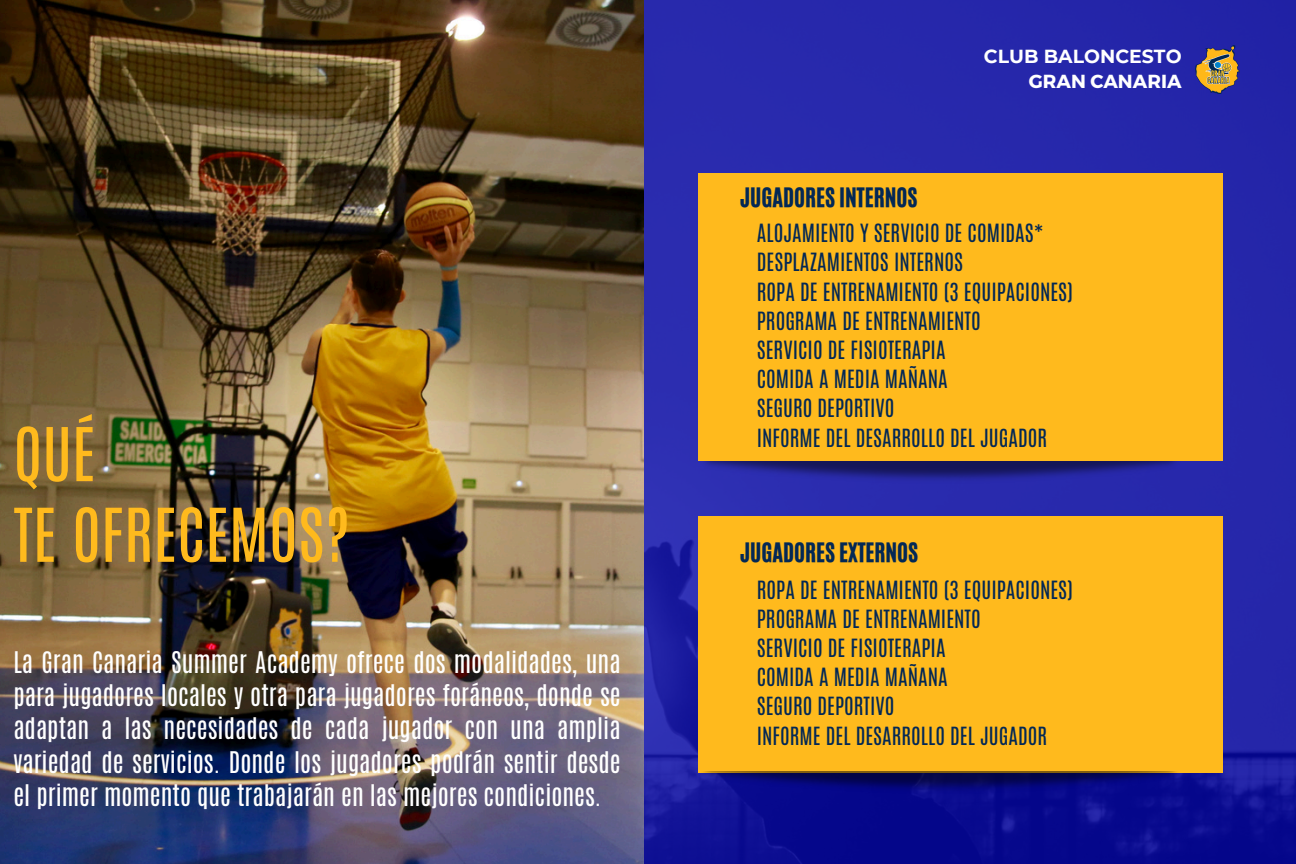
<style>
.page{position:relative;width:1296px;height:864px;background:#fff}
.page>*{position:absolute;margin:0;border:0;box-sizing:border-box;transform-origin:0 0}
.t1{font:63px "Antonio";color:#ffba1d}
.t2{font:24.9px/33.3px "Antonio";color:#fff;text-align:justify}
.t3{font:22.5px "CA Generated";color:#032855}
.t4{font:21px "Antonio";color:#032855}
.t5{font:700 18.9px "Montserrat";color:#fff}
</style>
<div class="page">
<img style="left:644px;top:0;width:652px;height:864px">
<img style="left:0;top:0;width:644px;height:864px">
<div style="left:698px;top:173px;width:524px;height:288px;background:#ffba1d"></div>
<div style="left:698px;top:516px;width:524px;height:256px;background:#ffba1d"></div>
<img style="left:698px;top:462px;width:484px;height:22px">
<img style="left:698px;top:772px;width:484px;height:22px">
<img style="left:1196px;top:46px;width:44px;height:47px">
<h4 class="t1" style="left:13px;top:409px;width:84px">QUÉ</h4>
<h2 class="t1" style="left:13px;top:490px;width:337px">TE OFRECEMOS?</h2>
<p class="t2" style="left:13px;top:646px;width:609px">La Gran Canaria Summer Academy ofrece dos modalidades, una para jugadores locales y otra para jugadores foráneos, donde se adaptan a las necesidades de cada jugador con una amplia variedad de servicios. Donde los jugadores podrán sentir desde el primer momento que trabajarán en las mejores condiciones.</p>
<h3 class="t5" style="left:984px;top:44px;width:199px">CLUB BALONCESTO</h3>
<p class="t3" style="left:740px;top:181px;width:179px">JUGADORES INTERNOS</p>
<p class="t5" style="left:1029px;top:69px;width:154px">GRAN CANARIA</p>
<p class="t4" style="left:757px;top:218px;width:288px">ALOJAMIENTO Y SERVICIO DE COMIDAS*</p>
<p class="t4" style="left:757px;top:247px;width:208px">DESPLAZAMIENTOS INTERNOS</p>
<p class="t4" style="left:757px;top:277px;width:318px">ROPA DE ENTRENAMIENTO (3 EQUIPACIONES)</p>
<p class="t4" style="left:757px;top:306px;width:226px">PROGRAMA DE ENTRENAMIENTO</p>
<p class="t4" style="left:757px;top:335px;width:190px">SERVICIO DE FISIOTERAPIA</p>
<p class="t4" style="left:757px;top:364px;width:193px">COMIDA A MEDIA MAÑANA</p>
<p class="t4" style="left:757px;top:393px;width:139px">SEGURO DEPORTIVO</p>
<p class="t4" style="left:757px;top:423px;width:292px">INFORME DEL DESARROLLO DEL JUGADOR</p>
<p class="t3" style="left:740px;top:536px;width:180px">JUGADORES EXTERNOS</p>
<p class="t4" style="left:757px;top:575px;width:318px">ROPA DE ENTRENAMIENTO (3 EQUIPACIONES)</p>
<p class="t4" style="left:757px;top:604px;width:226px">PROGRAMA DE ENTRENAMIENTO</p>
<p class="t4" style="left:757px;top:633px;width:190px">SERVICIO DE FISIOTERAPIA</p>
<p class="t4" style="left:757px;top:662px;width:193px">COMIDA A MEDIA MAÑANA</p>
<p class="t4" style="left:757px;top:691px;width:139px">SEGURO DEPORTIVO</p>
<p class="t4" style="left:757px;top:721px;width:292px">INFORME DEL DESARROLLO DEL JUGADOR</p>
</div>
